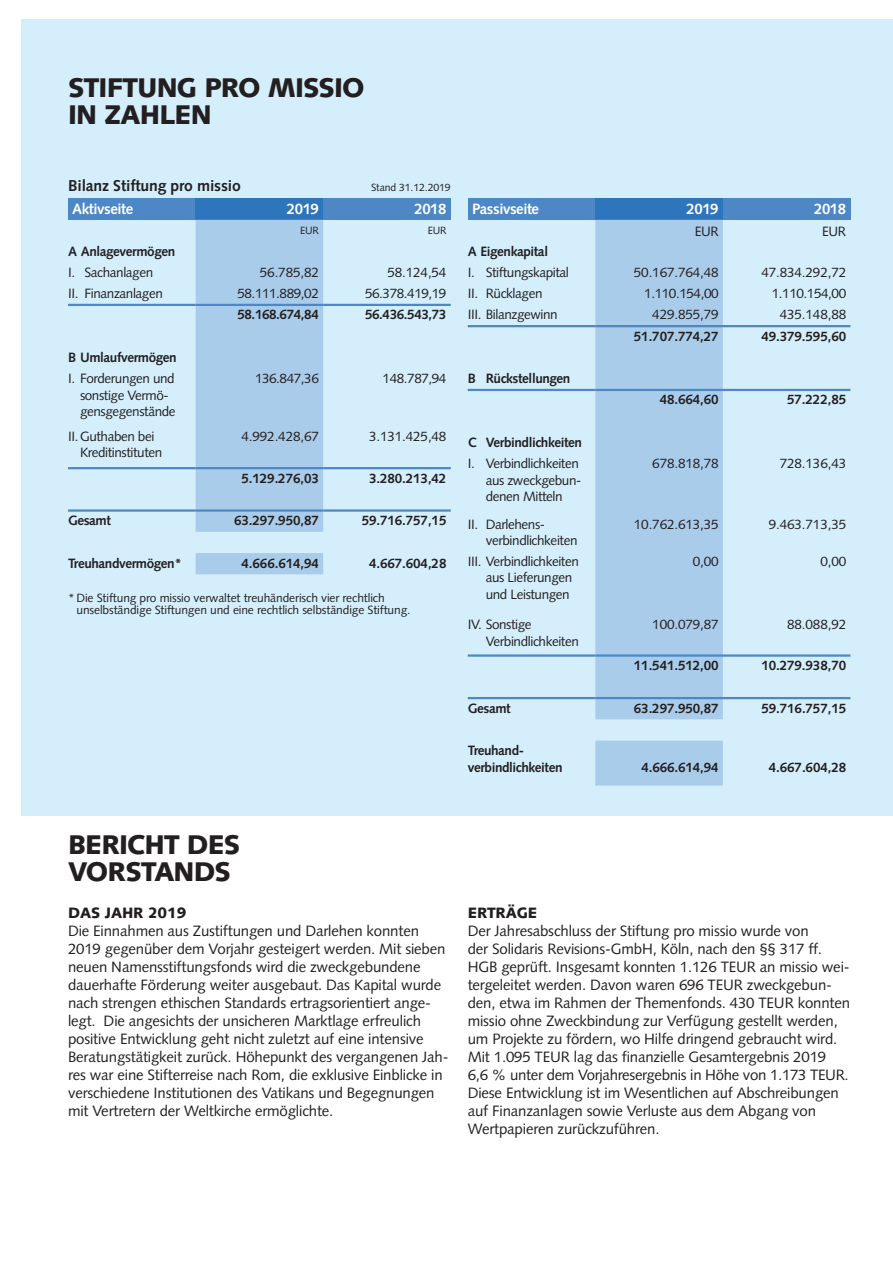
<style>
.page{position:relative;width:893px;height:1263px;background:#fff}
.page>*{position:absolute;margin:0;border:0;box-sizing:border-box;transform-origin:0 0}
.t1{font:900 27px/27px "Syntax";letter-spacing:-.03em;color:#231f20}
.MARGINAL{font:700 15.75px "Syntax";letter-spacing:-.01em;color:#231f20}
.Fließtext{font:15px/18px "Syntax";letter-spacing:-.01em;color:#231f20}
.t2{font:700 15px "Syntax";letter-spacing:-.03em;color:#fff}
.t3{font:900 15px "Syntax";letter-spacing:-.01em;color:#231f20}
.t4{font:13.5px/16.5px "Syntax";letter-spacing:-.03em;color:#231f20}
.t5{font:700 13.5px/16.5px "Syntax";letter-spacing:-.03em;color:#231f20}
.t6{font:700 13.5px "Syntax";letter-spacing:-.01em;color:#231f20}
.t7{font:13.5px "Syntax";letter-spacing:-.01em;color:#231f20}
.Fließtext-2{font:12px/12px "Syntax";letter-spacing:-.01em;color:#231f20}
.MARGINAL-2{font:10.5px "Syntax";letter-spacing:-.01em;color:#231f20}
</style>
<div class="page">
<div style="left:21px;top:19px;width:872px;height:797px;background:#d4effb"></div>
<div style="left:68px;top:199px;width:128px;height:21px;background:#4d87c6"></div>
<div style="left:196px;top:199px;width:127px;height:21px;background:#2e76bc"></div>
<div style="left:323px;top:199px;width:128px;height:21px;background:#4d87c6"></div>
<div style="left:196px;top:220px;width:127px;height:354px;background:#aacceb"></div>
<hr style="left:68px;top:304px;width:128px;height:2px;background:#4d87c6">
<hr style="left:196px;top:304px;width:127px;height:2px;background:#4d87c6">
<hr style="left:323px;top:304px;width:128px;height:2px;background:#4d87c6">
<hr style="left:68px;top:467px;width:128px;height:2px;background:#4d87c6">
<hr style="left:196px;top:467px;width:127px;height:2px;background:#4d87c6">
<hr style="left:323px;top:467px;width:128px;height:2px;background:#4d87c6">
<hr style="left:68px;top:509px;width:128px;height:3px;background:#4d87c6">
<hr style="left:196px;top:509px;width:127px;height:3px;background:#4d87c6">
<hr style="left:323px;top:509px;width:128px;height:3px;background:#4d87c6">
<div style="left:468px;top:199px;width:127px;height:21px;background:#4d87c6"></div>
<div style="left:595px;top:199px;width:128px;height:21px;background:#2e76bc"></div>
<div style="left:723px;top:199px;width:127px;height:21px;background:#4d87c6"></div>
<div style="left:595px;top:220px;width:128px;height:565px;background:#aacceb"></div>
<hr style="left:468px;top:325px;width:127px;height:2px;background:#4d87c6">
<hr style="left:595px;top:325px;width:128px;height:2px;background:#4d87c6">
<hr style="left:723px;top:325px;width:127px;height:2px;background:#4d87c6">
<hr style="left:468px;top:654px;width:127px;height:3px;background:#4d87c6">
<hr style="left:595px;top:654px;width:128px;height:3px;background:#4d87c6">
<hr style="left:723px;top:654px;width:127px;height:3px;background:#4d87c6">
<hr style="left:468px;top:697px;width:127px;height:2px;background:#4d87c6">
<hr style="left:595px;top:697px;width:128px;height:2px;background:#4d87c6">
<hr style="left:723px;top:697px;width:127px;height:2px;background:#4d87c6">
<hr style="left:468px;top:389px;width:127px;height:2px;background:#4d87c6">
<hr style="left:595px;top:389px;width:128px;height:2px;background:#4d87c6">
<hr style="left:723px;top:389px;width:127px;height:2px;background:#4d87c6">
<h1 class="t1" style="left:68px;top:74px;width:298px">STIFTUNG PRO MISSIO</h1>
<h1 class="t1" style="left:68px;top:101px;width:145px">IN ZAHLEN</h1>
<p class="MARGINAL" style="left:68px;top:176px;width:174px">Bilanz Stiftung pro missio</p>
<p class="MARGINAL-2" style="left:371px;top:181px;width:81px">Stand 31.12.2019</p>
<p class="t2" style="left:72px;top:200px;width:62px">Aktivseite</p>
<p class="t2" style="left:287px;top:200px;width:34px">2019</p>
<p class="t2" style="left:414px;top:200px;width:34px">2018</p>
<p class="MARGINAL-2" style="left:300px;top:225px;width:20px">EUR</p>
<p class="MARGINAL-2" style="left:428px;top:225px;width:20px">EUR</p>
<p class="t5" style="left:68px;top:243px;width:109px">A Anlagevermögen</p>
<p class="t4" style="left:68px;top:264px;width:87px">I. Sachanlagen</p>
<p class="t4" style="left:260px;top:264px;width:60px">56.785,82</p>
<p class="t4" style="left:387px;top:264px;width:60px">58.124,54</p>
<p class="t4" style="left:68px;top:285px;width:96px">II. Finanzanlagen</p>
<p class="t4" style="left:237px;top:285px;width:83px">58.111.889,02</p>
<p class="t4" style="left:365px;top:285px;width:83px">56.378.419,19</p>
<p class="t5" style="left:237px;top:307px;width:83px">58.168.674,84</p>
<p class="t5" style="left:365px;top:307px;width:83px">56.436.543,73</p>
<p class="t5" style="left:68px;top:349px;width:110px">B Umlaufvermögen</p>
<p class="t4" style="left:80px;top:370px;width:97px;text-indent:-12px">I. Forderungen und sonstige Vermö&shy;gensgegenstände</p>
<p class="t4" style="left:255px;top:370px;width:65px">136.847,36</p>
<p class="t4" style="left:383px;top:370px;width:65px">148.787,94</p>
<p class="t4" style="left:80px;top:428px;width:84px;text-indent:-12px">II.Guthaben bei<br>Kreditinstituten</p>
<p class="t4" style="left:242px;top:428px;width:79px">4.992.428,67</p>
<p class="t4" style="left:369px;top:428px;width:79px">3.131.425,48</p>
<p class="t5" style="left:242px;top:470px;width:79px">5.129.276,03</p>
<p class="t5" style="left:369px;top:470px;width:79px">3.280.213,42</p>
<p class="t5" style="left:68px;top:512px;width:44px">Gesamt</p>
<p class="t6" style="left:234px;top:513px;width:86px">63.297.950,87</p>
<p class="t6" style="left:362px;top:513px;width:86px">59.716.757,15</p>
<p class="t5" style="left:68px;top:555px;width:115px">Treuhandvermögen*</p>
<p class="t5" style="left:242px;top:555px;width:79px">4.666.614,94</p>
<p class="t5" style="left:369px;top:555px;width:79px">4.667.604,28</p>
<p class="Fließtext-2" style="left:77px;top:591px;width:336px;text-indent:-8px">* Die Stiftung pro missio verwaltet treuhänderisch vier rechtlich unselbständige Stiftungen und eine rechtlich selbständige Stiftung.</p>
<p class="t2" style="left:472px;top:200px;width:69px">Passivseite</p>
<p class="t2" style="left:687px;top:200px;width:34px">2019</p>
<p class="t2" style="left:814px;top:200px;width:34px">2018</p>
<p class="t4" style="left:695px;top:223px;width:25px">EUR</p>
<p class="t4" style="left:822px;top:223px;width:25px">EUR</p>
<p class="t5" style="left:468px;top:243px;width:82px">A Eigenkapital</p>
<p class="t4" style="left:468px;top:264px;width:103px">I. Stiftungskapital</p>
<p class="t7" style="left:634px;top:264px;width:86px">50.167.764,48</p>
<p class="t7" style="left:761px;top:264px;width:86px">47.834.292,72</p>
<p class="t4" style="left:468px;top:285px;width:76px">II. Rücklagen</p>
<p class="t4" style="left:644px;top:285px;width:76px">1.110.154,00</p>
<p class="t4" style="left:772px;top:285px;width:76px">1.110.154,00</p>
<p class="t4" style="left:468px;top:306px;width:92px">III. Bilanzgewinn</p>
<p class="t4" style="left:652px;top:306px;width:68px">429.855,79</p>
<p class="t4" style="left:780px;top:306px;width:68px">435.148,88</p>
<p class="t6" style="left:634px;top:328px;width:86px">51.707.774,27</p>
<p class="t6" style="left:761px;top:328px;width:86px">49.379.595,60</p>
<p class="t5" style="left:468px;top:370px;width:104px">B Rückstellungen</p>
<p class="t5" style="left:660px;top:392px;width:60px">48.664,60</p>
<p class="t5" style="left:787px;top:392px;width:60px">57.222,85</p>
<p class="t5" style="left:468px;top:434px;width:116px">C Verbindlichkeiten</p>
<p class="t4" style="left:486px;top:455px;width:97px;text-indent:-18px">I. Verbindlichkeiten aus zweckgebun&shy;denen Mitteln</p>
<p class="t4" style="left:652px;top:455px;width:68px">678.818,78</p>
<p class="t4" style="left:780px;top:455px;width:68px">728.136,43</p>
<p class="t4" style="left:486px;top:516px;width:93px;text-indent:-18px">II. Darlehens&shy;verbindlichkeiten</p>
<p class="t7" style="left:634px;top:516px;width:86px">10.762.613,35</p>
<p class="t4" style="left:769px;top:516px;width:79px">9.463.713,35</p>
<p class="t4" style="left:486px;top:553px;width:95px;text-indent:-18px">III. Verbindlichkeiten aus Lieferungen und Leistungen</p>
<p class="t4" style="left:693px;top:553px;width:27px">0,00</p>
<p class="t4" style="left:820px;top:553px;width:27px">0,00</p>
<p class="t4" style="left:486px;top:616px;width:95px;text-indent:-18px">IV. Sonstige<br>Verbindlichkeiten</p>
<p class="t4" style="left:652px;top:616px;width:68px">100.079,87</p>
<p class="t4" style="left:787px;top:616px;width:60px">88.088,92</p>
<p class="t6" style="left:634px;top:658px;width:86px">11.541.512,00</p>
<p class="t6" style="left:761px;top:658px;width:86px">10.279.938,70</p>
<p class="t5" style="left:468px;top:700px;width:44px">Gesamt</p>
<p class="t6" style="left:634px;top:700px;width:86px">63.297.950,87</p>
<p class="t6" style="left:761px;top:700px;width:86px">59.716.757,15</p>
<p class="t5" style="left:468px;top:742px;width:96px">Treuhand&shy;verbindlichkeiten</p>
<p class="t5" style="left:641px;top:759px;width:79px">4.666.614,94</p>
<p class="t5" style="left:769px;top:759px;width:79px">4.667.604,28</p>
<h1 class="t1" style="left:68px;top:831px;width:174px">BERICHT DES<br>VORSTANDS</h1>
<p class="t3" style="left:68px;top:904px;width:120px">DAS JAHR 2019</p>
<p class="Fließtext" style="left:68px;top:922px;width:382px">Die Einnahmen aus Zustiftungen und Darlehen konnten 2019 gegenüber dem Vorjahr gesteigert werden. Mit sieben neuen Namensstiftungsfonds wird die zweckgebundene dauerhafte Förderung weiter ausgebaut. Das Kapital wurde nach strengen ethischen Standards ertragsorientiert ange&shy;legt. Die angesichts der unsicheren Marktlage erfreulich positive Entwicklung geht nicht zuletzt auf eine intensive Beratungstätigkeit zurück. Höhepunkt des vergangenen Jah&shy;res war eine Stifterreise nach Rom, die exklusive Einblicke in verschiedene Institutionen des Vatikans und Begegnungen mit Vertretern der Weltkirche ermöglichte.</p>
<p class="t3" style="left:468px;top:904px;width:71px">ERTRÄGE</p>
<p class="Fließtext" style="left:468px;top:922px;width:384px">Der Jahresabschluss der Stiftung pro missio wurde von<br>der Solidaris Revisions-GmbH, Köln, nach den §§ 317 ff.<br>HGB geprüft. Insgesamt konnten 1.126 TEUR an missio wei&shy;tergeleitet werden. Davon waren 696 TEUR zweckgebun&shy;den, etwa im Rahmen der Themenfonds. 430 TEUR konnten missio ohne Zweckbindung zur Verfügung gestellt werden, um Projekte zu fördern, wo Hilfe dringend gebraucht wird.</p>
<p class="Fließtext" style="left:468px;top:1048px;width:383px">Mit 1.095 TEUR lag das finanzielle Gesamtergebnis 2019<br>6,6 % unter dem Vorjahresergebnis in Höhe von 1.173 TEUR.<br>Diese Entwicklung ist im Wesentlichen auf Abschreibungen auf Finanzanlagen sowie Verluste aus dem Abgang von Wertpapieren zurückzuführen.</p>
</div>
